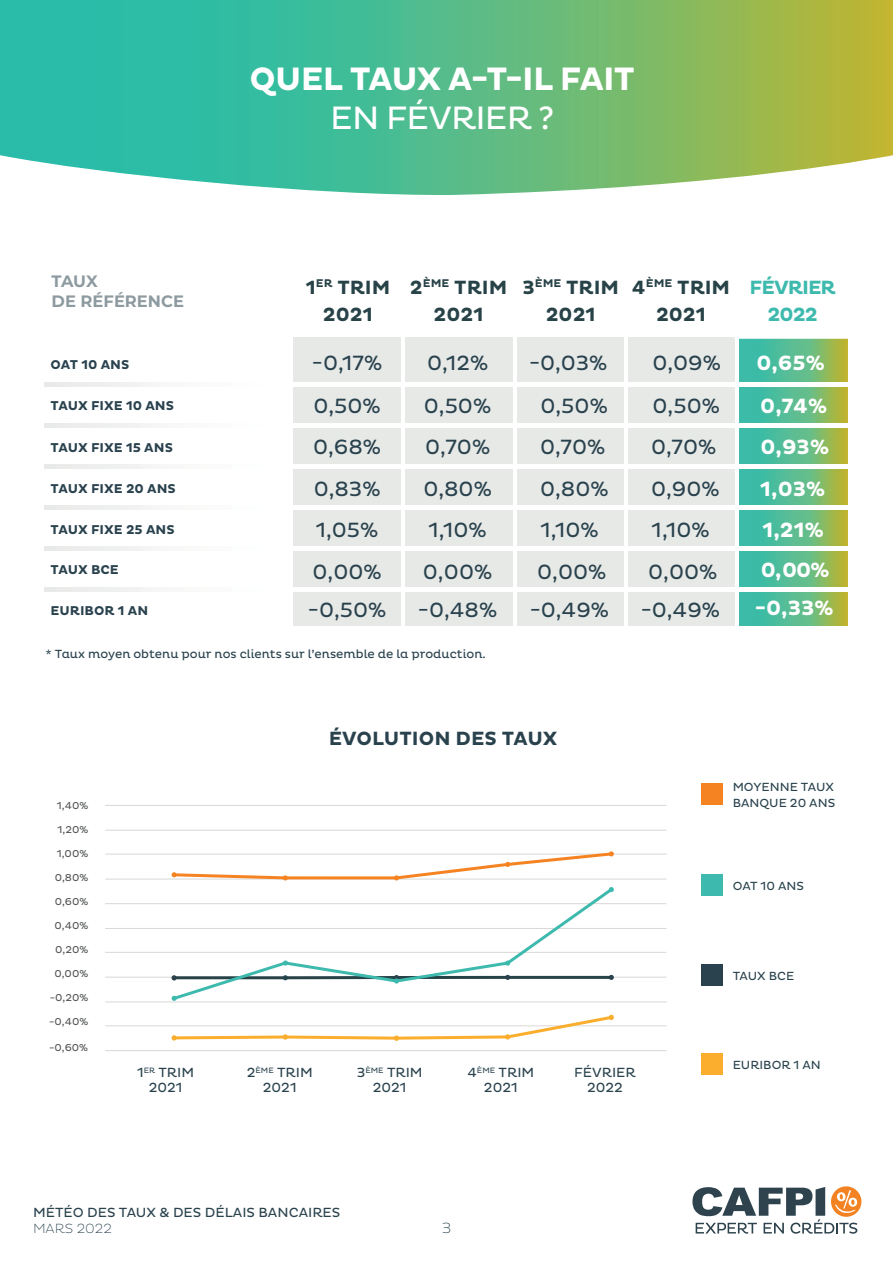
<style>
.page{position:relative;width:893px;height:1263px;background:#fff}
.page>*{position:absolute;margin:0;border:0;box-sizing:border-box;transform-origin:0 0}
.t1{font:700 33px "Pluto";letter-spacing:-.025em;color:#fff}
.t2{font:33px "Pluto";letter-spacing:-.025em;color:#fff}
.t3{font:21px/41.8px "Pluto";color:#29424d}
.t4{font:700 21px/41.5px "Pluto";color:#fff}
.t5{font:700 19.5px/27.3px "Pluto";color:#284348;text-align:center}
.t6{font:700 19.5px "Pluto";color:#29424d}
.t7{font:700 19.5px/27.3px "Pluto";letter-spacing:-.05em;color:#3dbaad;text-align:center}
.t8{font:700 16.5px/19.8px "Montserrat";color:#8d9ba1}
.t9{font:200 15px "Pluto";color:#29424d}
.t10{font:13.5px/15px "Pluto";color:#29424d;text-align:center}
.t11{font:200 13.5px "Pluto";color:#29424d}
.t12{font:700 13.05px "Pluto";color:#29424e}
.t13{font:12px/16.5px "Pluto";color:#29424d}
.t14{font:10.2px "Pluto";color:#525456}
</style>
<div class="page">
<svg style="left:0;top:0;width:893px;height:195px;background:#69bf89"></svg>
<div style="left:831px;top:1186px;width:30px;height:31px;background:#f38222;border-radius:50%"></div>
<svg style="left:692px;top:1187px;width:165px;height:47px"></svg>
<div style="left:289px;top:337px;width:558px;height:288px;background:#e7e9e7"></div>
<svg style="left:739px;top:339px;width:109px;height:286px;background:#6cbe89"></svg>
<svg style="left:44px;top:383px;width:804px;height:3px"></svg>
<svg style="left:44px;top:424px;width:804px;height:3px"></svg>
<svg style="left:44px;top:547px;width:804px;height:3px"></svg>
<svg style="left:44px;top:465px;width:804px;height:3px"></svg>
<svg style="left:44px;top:506px;width:804px;height:3px"></svg>
<svg style="left:44px;top:588px;width:804px;height:3px"></svg>
<hr style="left:401px;top:267px;width:4px;height:364px;background:#fff">
<hr style="left:513px;top:267px;width:4px;height:364px;background:#fff">
<hr style="left:624px;top:267px;width:4px;height:364px;background:#fff">
<hr style="left:289px;top:266px;width:3px;height:365px;background:#fff">
<div style="left:735px;top:258px;width:118px;height:81px;background:#fff"></div>
<hr style="left:735px;top:272px;width:4px;height:365px;background:#fff">
<hr style="left:105px;top:805px;width:561px;height:1px;background:#d9d8d7">
<hr style="left:105px;top:830px;width:561px;height:1px;background:#d9d8d7">
<hr style="left:105px;top:853px;width:561px;height:1px;background:#d9d8d7">
<hr style="left:105px;top:878px;width:561px;height:1px;background:#d9d8d7">
<hr style="left:105px;top:903px;width:561px;height:1px;background:#d9d8d7">
<hr style="left:105px;top:928px;width:561px;height:1px;background:#d9d8d7">
<hr style="left:105px;top:952px;width:561px;height:1px;background:#d9d8d7">
<hr style="left:105px;top:977px;width:561px;height:1px;background:#d9d8d7">
<hr style="left:105px;top:1025px;width:561px;height:1px;background:#d9d8d7">
<hr style="left:105px;top:1050px;width:561px;height:1px;background:#d9d8d7">
<hr style="left:105px;top:1001px;width:561px;height:1px;background:#d9d8d7">
<div style="left:701px;top:964px;width:22px;height:21px;background:#29424e"></div>
<div style="left:701px;top:1054px;width:22px;height:21px;background:#fbad2e"></div>
<div style="left:701px;top:874px;width:22px;height:21px;background:#3dbaad"></div>
<div style="left:701px;top:783px;width:22px;height:21px;background:#f58322"></div>
<svg style="left:171px;top:1014px;width:444px;height:27px"></svg>
<svg style="left:170px;top:889px;width:445px;height:113px"></svg>
<svg style="left:172px;top:996px;width:5px;height:5px"></svg>
<svg style="left:283px;top:960px;width:5px;height:5px"></svg>
<svg style="left:171px;top:974px;width:443px;height:9px"></svg>
<svg style="left:505px;top:960px;width:5px;height:6px"></svg>
<svg style="left:609px;top:887px;width:5px;height:5px"></svg>
<svg style="left:171px;top:851px;width:444px;height:30px"></svg>
<h1 class="t1" style="left:250px;top:60px;width:387px">QUEL TAUX A-T-IL FAIT</h1>
<h1 class="t2" style="left:330px;top:100px;width:226px">EN FÉVRIER ?</h1>
<p class="t8" style="left:52px;top:271px;width:134px">TAUX<br>DE RÉFÉRENCE</p>
<p class="t12" style="left:51px;top:357px;width:80px">OAT 10 ANS</p>
<p class="t12" style="left:51px;top:398px;width:125px">TAUX FIXE 10 ANS</p>
<p class="t12" style="left:51px;top:440px;width:124px">TAUX FIXE 15 ANS</p>
<p class="t12" style="left:51px;top:481px;width:127px">TAUX FIXE 20 ANS</p>
<p class="t12" style="left:51px;top:522px;width:126px">TAUX FIXE 25 ANS</p>
<p class="t12" style="left:51px;top:562px;width:70px">TAUX BCE</p>
<p class="t12" style="left:51px;top:603px;width:99px">EURIBOR 1 AN</p>
<p class="t5" style="left:306px;top:274px;width:86px">1<sup>ER</sup> TRIM<br>2021</p>
<p class="t5" style="left:410px;top:274px;width:99px">2<sup>ÈME</sup> TRIM<br>2021</p>
<p class="t5" style="left:522px;top:274px;width:98px">3<sup>ÈME</sup> TRIM<br>2021</p>
<p class="t3" style="left:312px;top:342px;width:72px">-0,17%<br>0,50%<br>0,68%<br>0,83%<br>1,05%<br>0,00%</p>
<p class="t3" style="left:308px;top:590px;width:80px">-0,50%</p>
<p class="t3" style="left:423px;top:342px;width:71px">0,12%<br>0,50%<br>0,70%<br>0,80%<br>1,10%<br>0,00%</p>
<p class="t3" style="left:418px;top:590px;width:81px">-0,48%</p>
<p class="t3" style="left:529px;top:342px;width:81px;text-align:center">-0,03%<br>0,50%<br>0,70%<br>0,80%<br>1,10%<br>0,00%</p>
<p class="t3" style="left:530px;top:590px;width:81px">-0,49%</p>
<p class="t13" style="left:46px;top:645px;width:442px">* Taux moyen obtenu pour nos clients sur l’ensemble de la production.</p>
<p class="t5" style="left:632px;top:274px;width:100px">4<sup>ÈME</sup> TRIM<br>2021</p>
<p class="t3" style="left:648px;top:342px;width:74px">0,09%<br>0,50%<br>0,70%<br>0,90%<br>1,10%<br>0,00%</p>
<p class="t3" style="left:641px;top:590px;width:81px">-0,49%</p>
<p class="t7" style="left:749px;top:274px;width:88px">FÉVRIER<br>2022</p>
<p class="t4" style="left:756px;top:343px;width:75px">0,65%<br>0,74%<br>0,93%<br>1,03%<br>1,21%<br>0,00%</p>
<p class="t4" style="left:755px;top:587px;width:80px">-0,33%</p>
<p class="t6" style="left:329px;top:728px;width:230px">ÉVOLUTION DES TAUX</p>
<p class="t14" style="left:57px;top:800px;width:33px">1,40%</p>
<p class="t14" style="left:57px;top:824px;width:32px">1,20%</p>
<p class="t14" style="left:57px;top:848px;width:33px">1,00%</p>
<p class="t14" style="left:55px;top:872px;width:35px">0,80%</p>
<p class="t14" style="left:55px;top:896px;width:35px">0,60%</p>
<p class="t14" style="left:55px;top:920px;width:35px">0,40%</p>
<p class="t14" style="left:55px;top:943px;width:35px">0,20%</p>
<p class="t14" style="left:54px;top:967px;width:35px">0,00%</p>
<p class="t14" style="left:50px;top:991px;width:40px">-0,20%</p>
<p class="t14" style="left:49px;top:1015px;width:41px">-0,40%</p>
<p class="t14" style="left:49px;top:1042px;width:41px">-0,60%</p>
<p class="t10" style="left:137px;top:1065px;width:59px">1<sup>ER</sup> TRIM<br>2021</p>
<p class="t10" style="left:574px;top:1065px;width:63px">FÉVRIER<br>2022</p>
<p class="t10" style="left:247px;top:1065px;width:68px">2<sup>ÈME</sup> TRIM<br>2021</p>
<p class="t10" style="left:357px;top:1065px;width:67px">3<sup>ÈME</sup> TRIM<br>2021</p>
<p class="t10" style="left:467px;top:1065px;width:68px">4<sup>ÈME</sup> TRIM<br>2021</p>
<p class="t10" style="left:33px;top:1205px;width:309px">MÉTÉO DES TAUX &amp; DES DÉLAIS BANCAIRES</p>
<p class="t11" style="left:33px;top:1220px;width:80px">MARS 2022</p>
<p class="t9" style="left:442px;top:1219px;width:11px">3</p>
<p class="t13" style="left:733px;top:778px;width:104px">MOYENNE TAUX<br>BANQUE 20 ANS</p>
<p class="t13" style="left:733px;top:878px;width:73px">OAT 10 ANS</p>
<p class="t13" style="left:733px;top:968px;width:63px">TAUX BCE</p>
<p class="t13" style="left:733px;top:1057px;width:90px">EURIBOR 1 AN</p>
</div>
